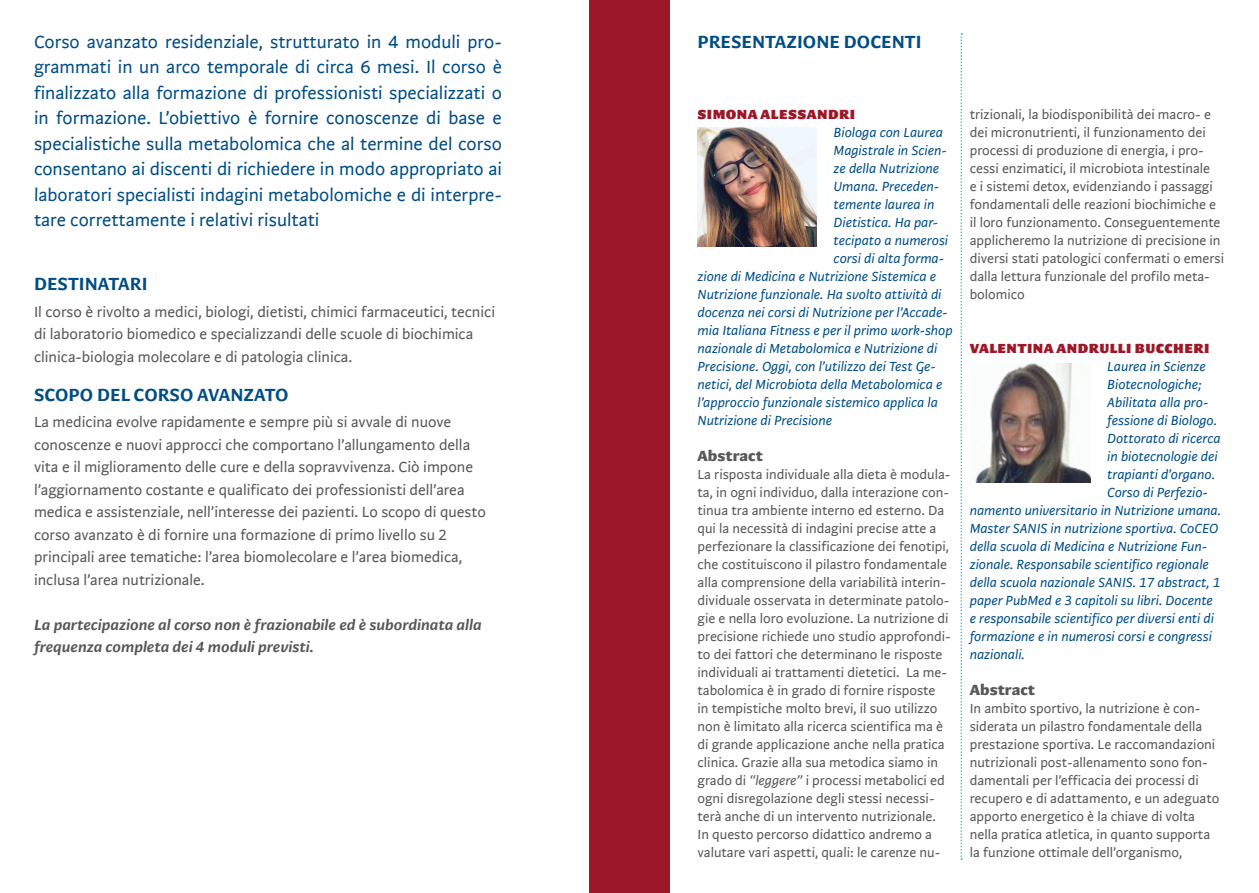
<style>
.page{position:relative;width:1259px;height:893px;background:#fff}
.page>*{position:absolute;margin:0;border:0;box-sizing:border-box;transform-origin:0 0}
.Titolo_sezione{font:18px/25.5px "Arzachel";color:#004d85;text-align:justify}
.Titolo_sezione-2{font:500 18px "Arzachel";color:#004d85}
.t1{font:15px/22.5px "Arzachel";color:#575756}
.t2{font:italic 500 15px/22.5px "Arzachel";color:#575756}
.t3{font:700 15px "Arzachel";color:#575756}
.normal_abstract{font:13.5px/18px "Arzachel";color:#575756}
.normal_cv{font:italic 13.5px "Arzachel";color:#004d85}
.t4{font:900 13.5px "Arzachel";letter-spacing:.03em;color:#9c1828}
.s1{font-style:italic}
</style>
<div class="page">
<div style="left:589px;top:0;width:81px;height:893px;background:#9c1828"></div>
<svg style="left:960px;top:33px;width:2px;height:827px"></svg>
<img style="left:697px;top:128px;width:119px;height:119px">
<img style="left:975px;top:363px;width:115px;height:119px">
<p class="Titolo_sezione" style="left:34px;top:29px;width:469px">Corso avanzato residenziale, strutturato in 4 moduli pro&shy;grammati in un arco temporale di circa 6 mesi. Il corso è finalizzato alla formazione di professionisti specializzati o in formazione. L’obiettivo è fornire conoscenze di base e specialistiche sulla metabolomica che al termine del corso consentano ai discenti di richiedere in modo appropriato ai laboratori specialisti indagini metabolomiche e di interpre&shy;tare correttamente i relativi risultati</p>
<p class="Titolo_sezione-2" style="left:34px;top:273px;width:115px">DESTINATARI</p>
<p class="t1" style="left:34px;top:300px;width:462px">Il corso è rivolto a medici, biologi, dietisti, chimici farmaceutici, tecnici di laboratorio biomedico e specializzandi delle scuole di biochimica clinica-biologia molecolare e di patologia clinica.</p>
<p class="Titolo_sezione-2" style="left:34px;top:384px;width:256px">SCOPO DEL CORSO AVANZATO</p>
<p class="t1" style="left:34px;top:411px;width:453px">La medicina evolve rapidamente e sempre più si avvale di nuove conoscenze e nuovi approcci che comportano l’allungamento della vita e il miglioramento delle cure e della sopravvivenza. Ciò impone l’aggiornamento costante e qualificato dei professionisti dell’area medica e assistenziale, nell’interesse dei pazienti. Lo scopo di questo corso avanzato è di fornire una formazione di primo livello su 2 principali aree tematiche: l’area biomolecolare e l’area biomedica, inclusa l’area nutrizionale.</p>
<p class="t2" style="left:34px;top:613px;width:449px">La partecipazione al corso non è frazionabile ed è subordinata alla frequenza completa dei 4 moduli previsti.</p>
<p class="Titolo_sezione-2" style="left:697px;top:31px;width:225px">PRESENTAZIONE DOCENTI</p>
<p class="t4" style="left:697px;top:106px;width:159px">SIMONA ALESSANDRI</p>
<p class="normal_cv" style="left:833px;top:124px;width:111px">Biologa con Laurea</p>
<p class="normal_cv" style="left:833px;top:142px;width:115px">Magistrale in Scien-</p>
<p class="normal_cv" style="left:833px;top:160px;width:107px">ze della Nutrizione</p>
<p class="normal_cv" style="left:833px;top:178px;width:107px">Umana. Preceden-</p>
<p class="normal_cv" style="left:833px;top:196px;width:102px">temente laurea in</p>
<p class="normal_cv" style="left:833px;top:214px;width:106px">Dietistica. Ha par-</p>
<p class="normal_cv" style="left:833px;top:232px;width:116px">tecipato a numerosi</p>
<p class="normal_cv" style="left:833px;top:250px;width:112px">corsi di alta forma-</p>
<p class="normal_cv" style="left:697px;top:268px;width:240px">zione di Medicina e Nutrizione Sistemica e</p>
<p class="normal_cv" style="left:697px;top:286px;width:245px">Nutrizione funzionale. Ha svolto attività di</p>
<p class="normal_cv" style="left:697px;top:304px;width:252px">docenza nei corsi di Nutrizione per l’Accade-</p>
<p class="normal_cv" style="left:697px;top:322px;width:257px">mia Italiana Fitness e per il primo work-shop</p>
<p class="normal_cv" style="left:697px;top:340px;width:241px">nazionale di Metabolomica e Nutrizione di</p>
<p class="normal_cv" style="left:697px;top:358px;width:240px">Precisione. Oggi, con l’utilizzo dei Test Ge-</p>
<p class="normal_cv" style="left:697px;top:376px;width:246px">netici, del Microbiota della Metabolomica e</p>
<p class="normal_cv" style="left:697px;top:394px;width:242px">l’approccio funzionale sistemico applica la</p>
<p class="normal_cv" style="left:697px;top:412px;width:136px">Nutrizione di Precisione</p>
<p class="t3" style="left:697px;top:447px;width:67px">Abstract</p>
<p class="normal_abstract" style="left:697px;top:465px;width:255px">La risposta individuale alla dieta è modula&shy;ta, in ogni individuo, dalla interazione con&shy;tinua tra ambiente interno ed esterno. Da qui la necessità di indagini precise atte a perfezionare la classificazione dei fenotipi, che costituiscono il pilastro fondamentale alla comprensione della variabilità interin&shy;dividuale osservata in determinate patolo&shy;gie e nella loro evoluzione. La nutrizione di precisione richiede uno studio approfondi&shy;to dei fattori che determinano le risposte individuali ai trattamenti dietetici. La me&shy;tabolomica è in grado di fornire risposte<br>in tempistiche molto brevi, il suo utilizzo non è limitato alla ricerca scientifica ma è di grande applicazione anche nella pratica clinica. Grazie alla sua metodica siamo in grado di <span class="s1">“leggere”</span> i processi metabolici ed ogni disregolazione degli stessi necessi&shy;terà anche di un intervento nutrizionale.<br>In questo percorso didattico andremo a valutare vari aspetti, quali: le carenze nu-</p>
<p class="normal_abstract" style="left:969px;top:105px;width:256px">trizionali, la biodisponibilità dei macro- e dei micronutrienti, il funzionamento dei processi di produzione di energia, i pro&shy;cessi enzimatici, il microbiota intestinale<br>e i sistemi detox, evidenziando i passaggi fondamentali delle reazioni biochimiche e il loro funzionamento. Conseguentemente applicheremo la nutrizione di precisione in diversi stati patologici confermati o emersi dalla lettura funzionale del profilo meta&shy;bolomico</p>
<p class="t4" style="left:969px;top:340px;width:241px">VALENTINA ANDRULLI BUCCHERI</p>
<p class="normal_cv" style="left:1107px;top:358px;width:100px">Laurea in Scienze</p>
<p class="normal_cv" style="left:1107px;top:376px;width:96px">Biotecnologiche;</p>
<p class="normal_cv" style="left:1107px;top:394px;width:103px">Abilitata alla pro-</p>
<p class="normal_cv" style="left:1107px;top:412px;width:111px">fessione di Biologo.</p>
<p class="normal_cv" style="left:1107px;top:430px;width:115px">Dottorato di ricerca</p>
<p class="normal_cv" style="left:1107px;top:448px;width:112px">in biotecnologie dei</p>
<p class="normal_cv" style="left:1107px;top:466px;width:109px">trapianti d’organo.</p>
<p class="normal_cv" style="left:1107px;top:484px;width:102px">Corso di Perfezio-</p>
<p class="normal_cv" style="left:969px;top:502px;width:253px">namento universitario in Nutrizione umana.</p>
<p class="normal_cv" style="left:969px;top:520px;width:250px">Master SANIS in nutrizione sportiva. CoCEO</p>
<p class="normal_cv" style="left:969px;top:538px;width:239px">della scuola di Medicina e Nutrizione Fun-</p>
<p class="normal_cv" style="left:969px;top:556px;width:241px">zionale. Responsabile scientifico regionale</p>
<p class="normal_cv" style="left:969px;top:574px;width:252px">della scuola nazionale SANIS. 17 abstract, 1</p>
<p class="normal_cv" style="left:969px;top:592px;width:245px">paper PubMed e 3 capitoli su libri. Docente</p>
<p class="normal_cv" style="left:969px;top:610px;width:246px">e responsabile scientifico per diversi enti di</p>
<p class="normal_cv" style="left:969px;top:628px;width:244px">formazione e in numerosi corsi e congressi</p>
<p class="normal_cv" style="left:969px;top:646px;width:57px">nazionali.</p>
<p class="t3" style="left:969px;top:681px;width:67px">Abstract</p>
<p class="normal_abstract" style="left:969px;top:699px;width:251px">In ambito sportivo, la nutrizione è con&shy;siderata un pilastro fondamentale della prestazione sportiva. Le raccomandazioni nutrizionali post-allenamento sono fon&shy;damentali per l’efficacia dei processi di recupero e di adattamento, e un adeguato apporto energetico è la chiave di volta nella pratica atletica, in quanto supporta la funzione ottimale dell’organismo,</p>
</div>
